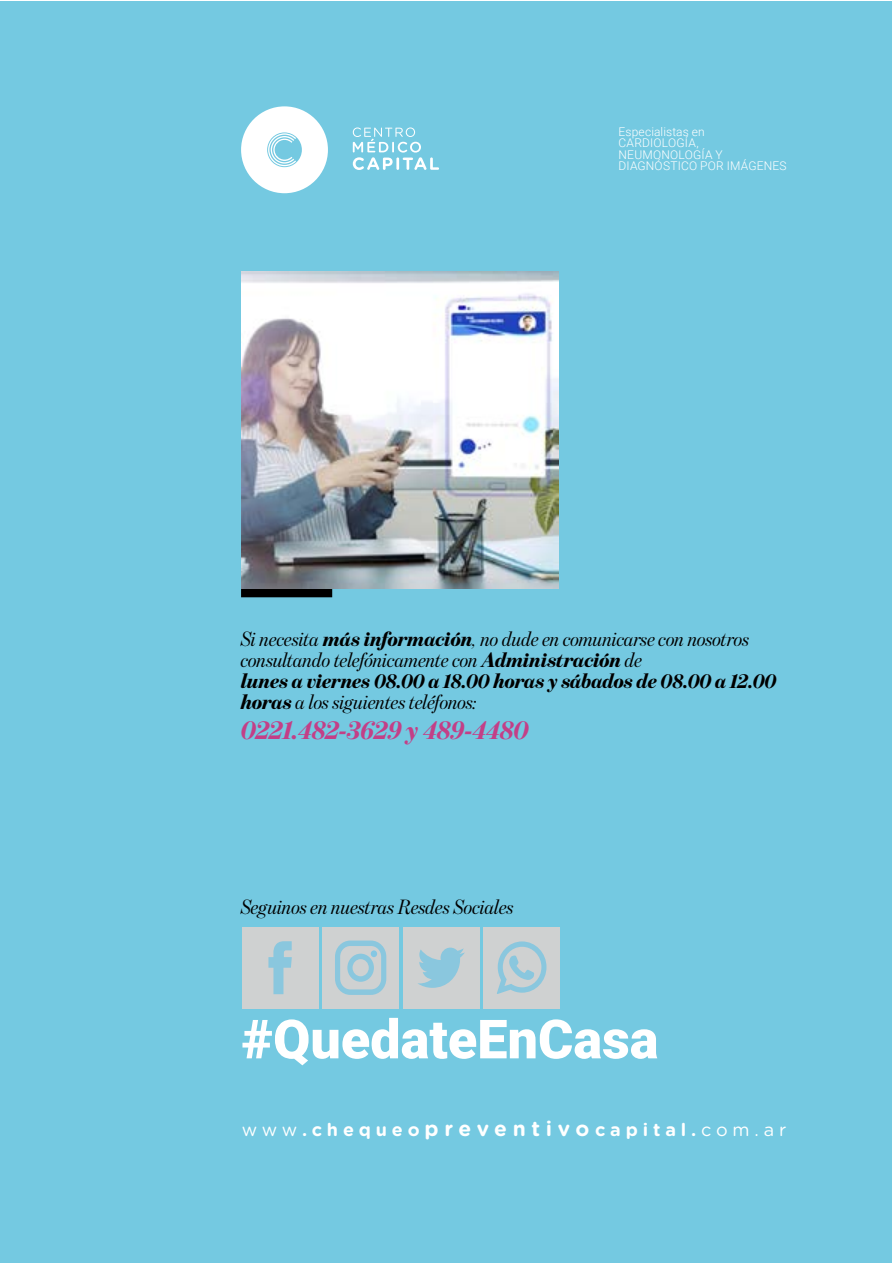
<style>
.page{position:relative;width:893px;height:1263px;background:#fff}
.page>*{position:absolute;margin:0;border:0;box-sizing:border-box;transform-origin:0 0}
.t1{font:900 54px "Roboto";color:#fff}
.t2{font:italic 900 27px "Benton Mod Disp";letter-spacing:-.015em;color:#c33f87}
.t3{font:italic 21px/21px "Benton Mod Disp";letter-spacing:-.01em;color:#000}
.t4{font:700 18px "Gotham Rounded";letter-spacing:.27em;color:#fff}
.t5{font:300 12px/11.6px "Roboto";letter-spacing:.015em;color:#fff}
.s1{font-weight:900}
.s2{font-weight:400}
.s3{font-size:21px}
</style>
<div class="page">
<div style="left:1px;top:1px;width:891px;height:1261px;background:#74c9e1"></div>
<div style="left:241px;top:589px;width:91px;height:8px;background:#000"></div>
<svg style="left:353px;top:127px;width:86px;height:43px"></svg>
<svg style="left:241px;top:106px;width:87px;height:87px"></svg>
<div style="left:483px;top:927px;width:77px;height:81px;background:#cfd1d1"></div>
<svg style="left:497px;top:941px;width:49px;height:53px"></svg>
<div style="left:402px;top:927px;width:77px;height:81px;background:#cfd1d1"></div>
<svg style="left:418px;top:948px;width:47px;height:40px"></svg>
<div style="left:322px;top:927px;width:77px;height:81px;background:#cfd1d1"></div>
<svg style="left:335px;top:941px;width:51px;height:54px"></svg>
<div style="left:371px;top:950px;width:6px;height:7px;background:#85c7e3;border-radius:50%"></div>
<div style="left:242px;top:927px;width:76px;height:81px;background:#cfd1d1"></div>
<svg style="left:268px;top:941px;width:24px;height:53px"></svg>
<img style="left:241px;top:271px;width:318px;height:318px">
<p class="t5" style="left:618px;top:125px;width:169px">Especialistas en<br>CARDIOLOGÍA,<br>NEUMONOLOGÍA Y<br>DIAGNÓSTICO POR IMÁGENES</p>
<p class="t3" style="left:241px;top:628px;width:537px">Si necesita <span class="s1">más información</span>, no dude en comunicarse con nosotros consultando telefónicamente con <span class="s1">Administración</span> de<br><span class="s1">lunes a viernes 08.00 a 18.00 horas y sábados de 08.00 a 12.00 horas</span> a los siguientes teléfonos:</p>
<p class="t2" style="left:241px;top:714px;width:290px">0221.482-3629 y 489-4480</p>
<p class="t3" style="left:241px;top:896px;width:275px">Seguinos en nuestras Resdes Sociales</p>
<h1 class="t1" style="left:242px;top:1001px;width:418px">#QuedateEnCasa</h1>
<p class="t4" style="left:242px;top:1116px;width:546px"><span class="s2">www</span>.chequeo<span class="s3">preventivo</span>capital.<span class="s2">com.ar</span></p>
</div>
